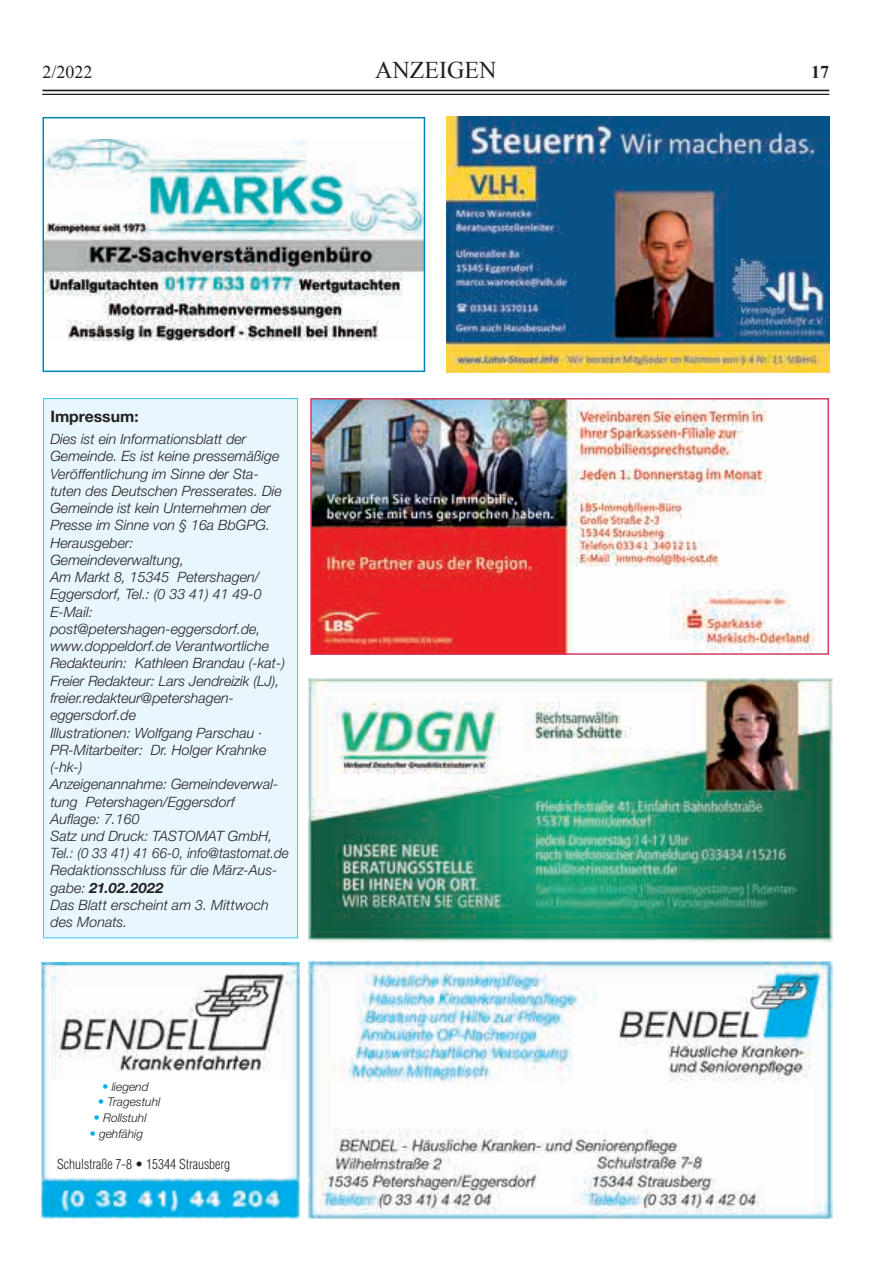
<style>
.page{position:relative;width:893px;height:1263px;background:#fff}
.page>*{position:absolute;margin:0;border:0;box-sizing:border-box;transform-origin:0 0}
.t1{font:24px "Times New Roman";color:#231f20}
.t2{font:18px "Times New Roman";color:#231f20}
.t3{font:700 18px "Times New Roman";color:#231f20}
.t4{font:15.75px "Helvetica Neue Bol 1";color:#231f20}
.t5{font:italic 300 14.25px/17.2px "Helvetica Neue";color:#231f20}
.t6{font:300 condensed 13.5px "Helvetica";color:#231f20}
.t7{font:italic 300 12px "Helvetica Neue";color:#231f20}
.s1{font-weight:700}
.s2{font-family:"Helvetica";font-style:normal;font-stretch:condensed;color:#00aeef}
</style>
<div class="page">
<hr style="left:43px;top:90px;width:786px;height:1px;background:#231f20">
<hr style="left:43px;top:94px;width:786px;height:1px;background:#231f20">
<img style="left:308px;top:962px;width:524px;height:256px">
<img style="left:308px;top:678px;width:524px;height:264px">
<img style="left:42px;top:962px;width:258px;height:257px">
<div style="left:53px;top:1079px;width:235px;height:98px;background:#fff"></div>
<img style="left:46px;top:140px;width:376px;height:200px">
<div style="left:43px;top:117px;width:382px;height:255px;border:2px solid #0083b6"></div>
<img style="left:446px;top:117px;width:383px;height:255px">
<div style="left:43px;top:399px;width:255px;height:539px;background:#e8f6fd"></div>
<div style="left:43px;top:398px;width:255px;height:540px;border:1px solid #40c7f4"></div>
<img style="left:313px;top:401px;width:502px;height:251px">
<div style="left:310px;top:398px;width:519px;height:257px;border:2px solid #d63e60"></div>
<p class="t2" style="left:43px;top:60px;width:52px">2/2022</p>
<h1 class="t1" style="left:375px;top:54px;width:106px">ANZEIGEN</h1>
<p class="t3" style="left:811px;top:59px;width:19px">17</p>
<p class="t4" style="left:50px;top:406px;width:90px">Impressum:</p>
<p class="t5" style="left:50px;top:430px;width:240px">Dies ist ein Informationsblatt der<br>Gemeinde. Es ist keine pressemäßige<br>Veröffentlichung im Sinne der Sta&shy;tuten des Deutschen Presserates. Die<br>Gemeinde ist kein Unternehmen der<br>Presse im Sinne von § 16a BbGPG.<br>Herausgeber:<br>Gemeindeverwaltung,<br>Am Markt 8, 15345 Petershagen/<br>Eggersdorf, Tel.: (0 33 41) 41 49-0<br>E-Mail: post@petershagen-eggersdorf.de, www.doppeldorf.de Verantwortliche<br>Redakteurin: Kathleen Brandau (-kat-)<br>Freier Redakteur: Lars Jendreizik (LJ), freier.redakteur@petershagen&shy;eggersdorf.de<br>Illustrationen: Wolfgang Parschau ·<br>PR-Mitarbeiter: Dr. Holger Krahnke (-hk-)<br>Anzeigenannahme: Gemeindeverwal&shy;tung Petershagen/Eggersdorf<br>Auflage: 7.160<br>Satz und Druck: TASTOMAT GmbH,<br>Tel.: (0 33 41) 41 66-0, info@tastomat.de<br>Redaktionsschluss für die März-Aus&shy;gabe: <span class="s1">21.02.2022<br></span>Das Blatt erscheint am 3. Mittwoch des Monats.</p>
<p class="t7" style="left:102px;top:1079px;width:48px"><span class="s2">•</span> liegend</p>
<p class="t7" style="left:98px;top:1095px;width:64px"><span class="s2">•</span> Tragestuhl</p>
<p class="t7" style="left:93px;top:1110px;width:55px"><span class="s2">•</span> Rollstuhl</p>
<p class="t7" style="left:89px;top:1126px;width:55px"><span class="s2">•</span> gehfähig</p>
<p class="t6" style="left:57px;top:1155px;width:175px">Schulstraße 7-8 • 15344 Strausberg</p>
</div>
